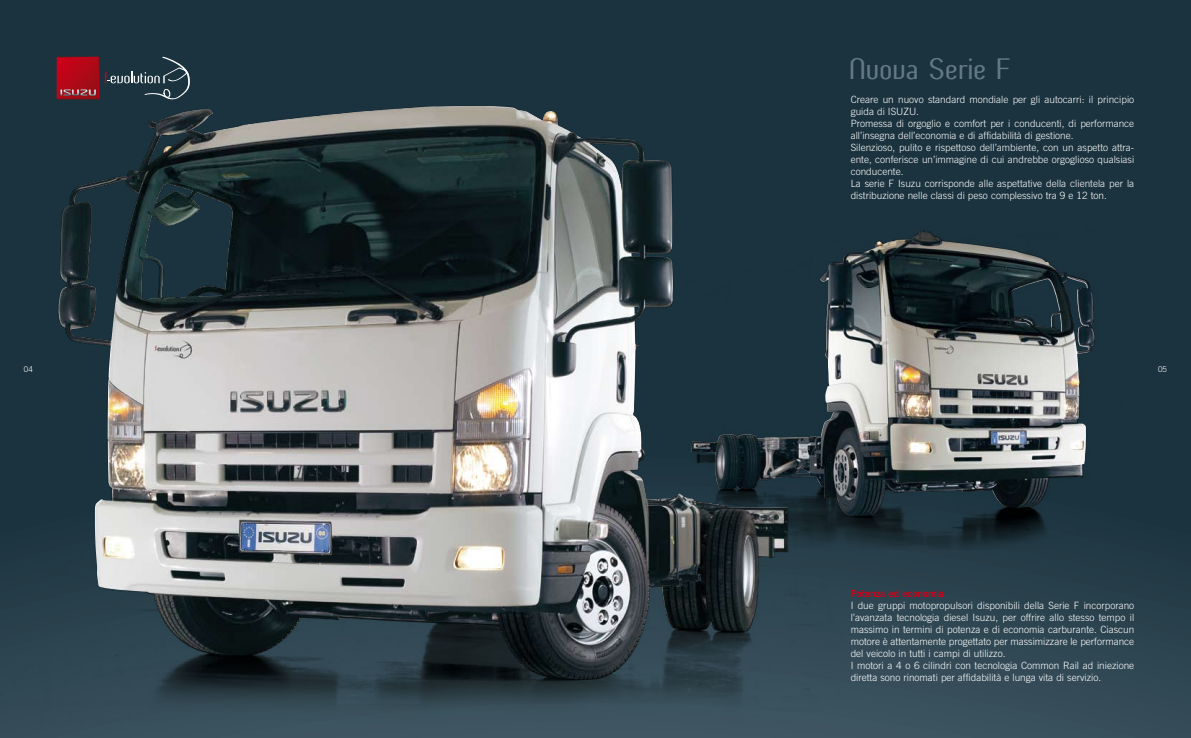
<style>
.page{position:relative;width:1191px;height:738px;background:#fff}
.page>*{position:absolute;margin:0;border:0;box-sizing:border-box;transform-origin:0 0}
.t1{font:30px "Butter unsalted";color:#637a85}
.t2{font:300 10px/12px "Trade Gothic LT Std";color:#fff}
.t3{font:10px "Trade Gothic LT Std Bd 2";color:#d10019}
.t4{font:300 8px "Trade Gothic LT Std";color:#fff}
</style>
<div class="page">
<div style="left:0;top:0;width:1191px;height:737px;background:#1b333e"></div>
<svg style="left:0;top:549px;width:1191px;height:188px"></svg>
<img style="left:0;top:56px;width:844px;height:666px">
<img style="left:58px;top:106px;width:390px;height:549px">
<img style="left:674px;top:217px;width:421px;height:332px">
<img style="left:756px;top:231px;width:166px;height:207px">
<svg style="left:57px;top:57px;width:42px;height:42px;background:#af1221"></svg>
<svg style="left:105px;top:57px;width:85px;height:42px"></svg>
<h1 class="t1" style="left:850px;top:53px;width:162px">Nuova Serie F</h1>
<p class="t2" style="left:850px;top:93px;width:285px">Creare un nuovo standard mondiale per gli autocarri: il principio guida di ISUZU.<br>Promessa di orgoglio e comfort per i conducenti, di performance all’insegna dell’economia e di affidabilità di gestione.<br>Silenzioso, pulito e rispettoso dell’ambiente, con un aspetto attra&shy;ente, conferisce un’immagine di cui andrebbe orgoglioso qualsiasi conducente.<br>La serie F Isuzu corrisponde alle aspettative della clientela per la distribuzione nelle classi di peso complessivo tra 9 e 12 ton.</p>
<p class="t4" style="left:24px;top:364px;width:10px">04</p>
<p class="t4" style="left:1158px;top:364px;width:10px">05</p>
<p class="t3" style="left:850px;top:587px;width:95px">Potenza ed economia</p>
<p class="t2" style="left:850px;top:599px;width:285px">I due gruppi motopropulsori disponibili della Serie F incorporano l’avanzata tecnologia diesel Isuzu, per offrire allo stesso tempo il massimo in termini di potenza e di economia carburante. Ciascun motore è attentamente progettato per massimizzare le performance del veicolo in tutti i campi di utilizzo.<br>I motori a 4 o 6 cilindri con tecnologia Common Rail ad iniezione diretta sono rinomati per affidabilità e lunga vita di servizio.</p>
</div>
